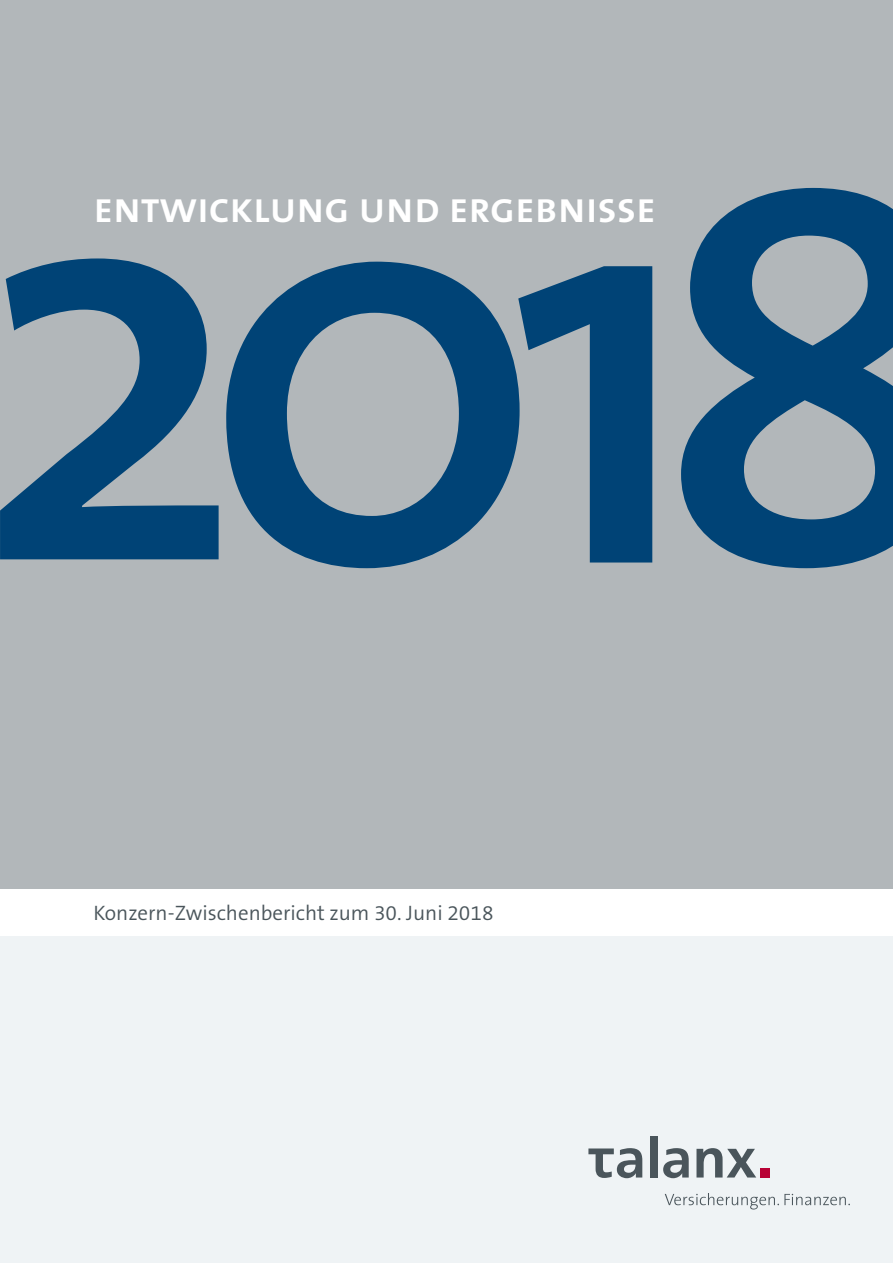
<style>
.page{position:relative;width:893px;height:1263px;background:#fff}
.page>*{position:absolute;margin:0;border:0;box-sizing:border-box;transform-origin:0 0}
.t1{font:600 567.6px "The Sans Os F";color:#004376}
.t2{font:600 43.5px "The Sans Os F";letter-spacing:-.005em;color:#fff}
.t3{font:300 21px "The Sans Os F";color:#4a555b}
</style>
<div class="page">
<div style="left:0;top:936px;width:893px;height:327px;background:#eff3f5"></div>
<div style="left:760px;top:1168px;width:10px;height:9px;background:#b80236"></div>
<svg style="left:696px;top:1148px;width:60px;height:29px"></svg>
<svg style="left:663px;top:1148px;width:26px;height:30px"></svg>
<div style="left:650px;top:1136px;width:7px;height:41px;background:#4a555b"></div>
<svg style="left:588px;top:1148px;width:54px;height:30px"></svg>
<svg style="left:665px;top:1193px;width:185px;height:16px"></svg>
<div style="left:0;top:0;width:893px;height:889px;background:#b2b7ba"></div>
<h1 class="t1" style="left:-28px;top:6px;width:996px">2018</h1>
<h2 class="t2" style="left:94px;top:180px;width:557px">Entwicklung und Ergebnisse</h2>
<p class="t3" style="left:94px;top:900px;width:402px">Konzern-Zwischenbericht zum 30. Juni 2018</p>
</div>
